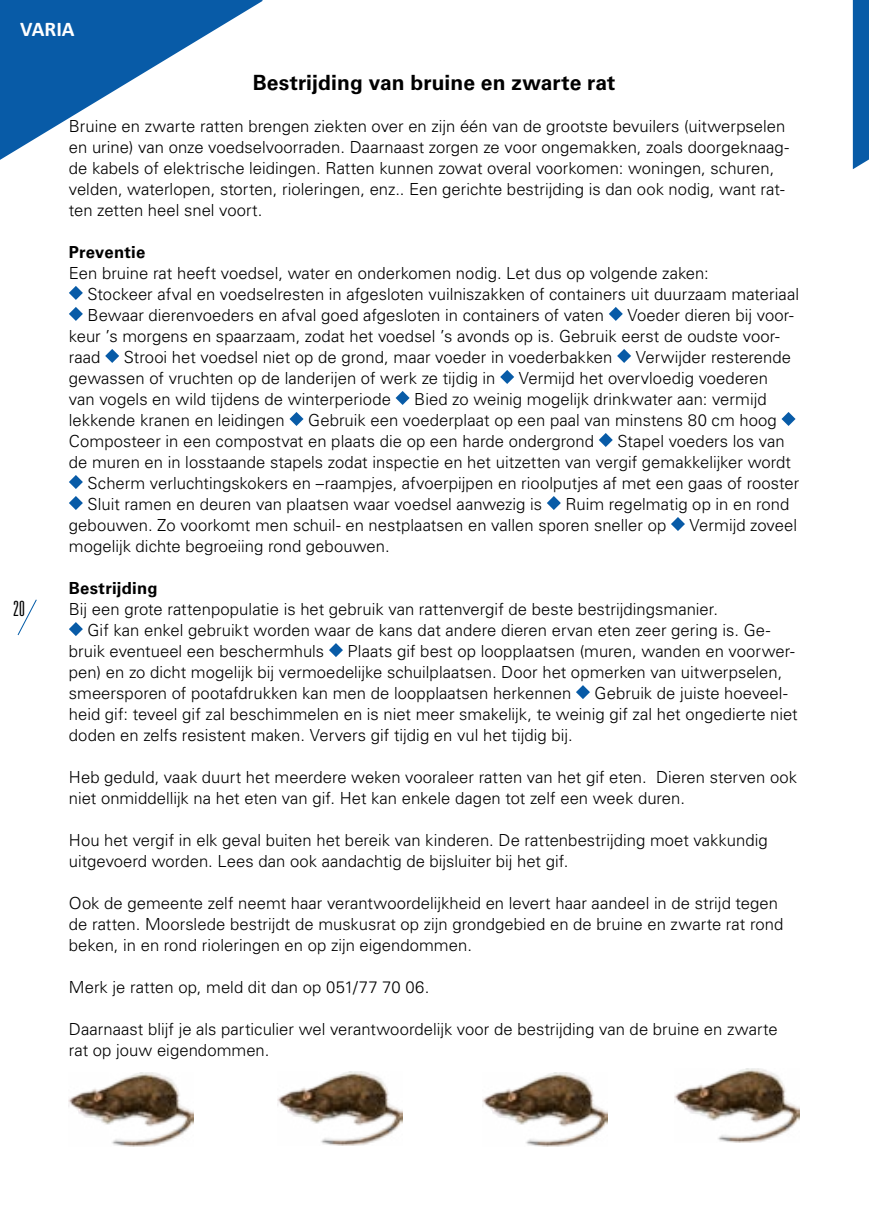
<style>
.page{position:relative;width:869px;height:1216px;background:#fff}
.page>*{position:absolute;margin:0;border:0;box-sizing:border-box;transform-origin:0 0}
.t1{font:700 21px "Univers LT Std";letter-spacing:.005em;color:#000}
.t2{font:700 21px "Calibri";letter-spacing:-.005em;color:#fff}
.t3{font:300 ultra-condensed 21px "Univers LT Std";color:#000}
.t4{font:300 16.62px/21px "Univers LT Std";color:#000}
.t5{font:700 16.62px "Univers LT Std";letter-spacing:.015em;color:#000}
</style>
<div class="page">
<svg style="left:17px;top:599px;width:20px;height:37px"></svg>
<svg style="left:852px;top:0;width:16px;height:169px;background:#1b67ad"></svg>
<svg style="left:0;top:0;width:263px;height:160px"></svg>
<svg style="left:69px;top:286px;width:14px;height:14px"></svg>
<svg style="left:69px;top:307px;width:14px;height:14px"></svg>
<svg style="left:609px;top:307px;width:13px;height:14px"></svg>
<svg style="left:105px;top:349px;width:14px;height:14px"></svg>
<svg style="left:617px;top:349px;width:14px;height:14px"></svg>
<svg style="left:500px;top:370px;width:14px;height:14px"></svg>
<svg style="left:395px;top:391px;width:14px;height:14px"></svg>
<svg style="left:289px;top:412px;width:14px;height:14px"></svg>
<svg style="left:781px;top:412px;width:14px;height:14px"></svg>
<svg style="left:599px;top:433px;width:13px;height:14px"></svg>
<svg style="left:69px;top:475px;width:14px;height:14px"></svg>
<svg style="left:69px;top:496px;width:14px;height:14px"></svg>
<svg style="left:547px;top:496px;width:13px;height:14px"></svg>
<svg style="left:671px;top:517px;width:13px;height:14px"></svg>
<svg style="left:69px;top:622px;width:14px;height:14px"></svg>
<svg style="left:329px;top:643px;width:14px;height:14px"></svg>
<svg style="left:576px;top:685px;width:13px;height:14px"></svg>
<img style="left:69px;top:1072px;width:124px;height:74px">
<img style="left:277px;top:1071px;width:125px;height:74px">
<img style="left:482px;top:1072px;width:125px;height:74px">
<img style="left:674px;top:1068px;width:125px;height:74px">
<p class="t2" style="left:20px;top:15px;width:56px">VARIA</p>
<p class="t3" style="left:13px;top:597px;width:13px">20</p>
<p class="t1" style="left:253px;top:70px;width:364px">Bestrijding van bruine en zwarte rat</p>
<p class="t4" style="left:69px;top:115px;width:721px">Bruine en zwarte ratten brengen ziekten over en zijn één van de grootste bevuilers (uitwerpselen en urine) van onze voedselvoorraden. Daarnaast zorgen ze voor ongemakken, zoals doorgeknaag&shy;de kabels of elektrische leidingen. Ratten kunnen zowat overal voorkomen: woningen, schuren, velden, waterlopen, storten, rioleringen, enz.. Een gerichte bestrijding is dan ook nodig, want rat&shy;ten zetten heel snel voort.</p>
<p class="t5" style="left:69px;top:242px;width:78px">Preventie</p>
<p class="t4" style="left:87px;top:262px;width:712px;text-indent:-19px">Een bruine rat heeft voedsel, water en onderkomen nodig. Let dus op volgende zaken:<br>Stockeer afval en voedselresten in afgesloten vuilniszakken of containers uit duurzaam materiaal<br>Bewaar dierenvoeders en afval goed afgesloten in containers of vaten</p>
<p class="t4" style="left:69px;top:304px;width:726px;text-indent:558px">Voeder dieren bij voor&shy;keur ’s morgens en spaarzaam, zodat het voedsel ’s avonds op is. Gebruik eerst de oudste voor&shy;raad</p>
<p class="t4" style="left:124px;top:346px;width:490px">Strooi het voedsel niet op de grond, maar voeder in voederbakken</p>
<p class="t4" style="left:635px;top:346px;width:157px">Verwijder resterende</p>
<p class="t4" style="left:69px;top:367px;width:428px">gewassen of vruchten op de landerijen of werk ze tijdig in</p>
<p class="t4" style="left:518px;top:367px;width:251px">Vermijd het overvloedig voederen</p>
<p class="t4" style="left:69px;top:388px;width:323px">van vogels en wild tijdens de winterperiode</p>
<p class="t4" style="left:414px;top:388px;width:354px">Bied zo weinig mogelijk drinkwater aan: vermijd</p>
<p class="t4" style="left:69px;top:409px;width:217px">lekkende kranen en leidingen</p>
<p class="t4" style="left:69px;top:409px;width:709px;text-indent:239px">Gebruik een voederplaat op een paal van minstens 80 cm hoog<br>Composteer in een compostvat en plaats die op een harde ondergrond</p>
<p class="t4" style="left:617px;top:430px;width:169px">Stapel voeders los van</p>
<p class="t4" style="left:69px;top:451px;width:723px">de muren en in losstaande stapels zodat inspectie en het uitzetten van vergif gemakkelijker wordt</p>
<p class="t4" style="left:87px;top:472px;width:713px">Scherm verluchtingskokers en –raampjes, afvoerpijpen en rioolputjes af met een gaas of rooster</p>
<p class="t4" style="left:87px;top:493px;width:456px">Sluit ramen en deuren van plaatsen waar voedsel aanwezig is</p>
<p class="t4" style="left:69px;top:493px;width:721px;text-indent:496px">Ruim regelmatig op in en rond gebouwen. Zo voorkomt men schuil- en nestplaatsen en vallen sporen sneller op</p>
<p class="t4" style="left:689px;top:514px;width:109px">Vermijd zoveel</p>
<p class="t4" style="left:69px;top:535px;width:322px">mogelijk dichte begroeiing rond gebouwen.</p>
<p class="t5" style="left:69px;top:578px;width:90px">Bestrijding</p>
<p class="t4" style="left:69px;top:598px;width:650px">Bij een grote rattenpopulatie is het gebruik van rattenvergif de beste bestrijdingsmanier.</p>
<p class="t4" style="left:87px;top:619px;width:684px">Gif kan enkel gebruikt worden waar de kans dat andere dieren ervan eten zeer gering is. Ge-</p>
<p class="t4" style="left:69px;top:640px;width:257px">bruik eventueel een beschermhuls</p>
<p class="t4" style="left:69px;top:640px;width:727px;text-indent:278px">Plaats gif best op loopplaatsen (muren, wanden en voorwer&shy;pen) en zo dicht mogelijk bij vermoedelijke schuilplaatsen. Door het opmerken van uitwerpselen, smeersporen of pootafdrukken kan men de loopplaatsen herkennen</p>
<p class="t4" style="left:69px;top:682px;width:730px;text-indent:525px">Gebruik de juiste hoeveel&shy;heid gif: teveel gif zal beschimmelen en is niet meer smakelijk, te weinig gif zal het ongedierte niet doden en zelfs resistent maken. Ververs gif tijdig en vul het tijdig bij.</p>
<p class="t4" style="left:69px;top:766px;width:729px">Heb geduld, vaak duurt het meerdere weken vooraleer ratten van het gif eten. Dieren sterven ook niet onmiddellijk na het eten van gif. Het kan enkele dagen tot zelf een week duren.</p>
<p class="t4" style="left:69px;top:829px;width:700px">Hou het vergif in elk geval buiten het bereik van kinderen. De rattenbestrijding moet vakkundig uitgevoerd worden. Lees dan ook aandachtig de bijsluiter bij het gif.</p>
<p class="t4" style="left:69px;top:892px;width:715px">Ook de gemeente zelf neemt haar verantwoordelijkheid en levert haar aandeel in de strijd tegen de ratten. Moorslede bestrijdt de muskusrat op zijn grondgebied en de bruine en zwarte rat rond beken, in en rond rioleringen en op zijn eigendommen.</p>
<p class="t4" style="left:69px;top:976px;width:362px">Merk je ratten op, meld dit dan op 051/77 70 06.</p>
<p class="t4" style="left:69px;top:1018px;width:710px">Daarnaast blijf je als particulier wel verantwoordelijk voor de bestrijding van de bruine en zwarte rat op jouw eigendommen.</p>
</div>
